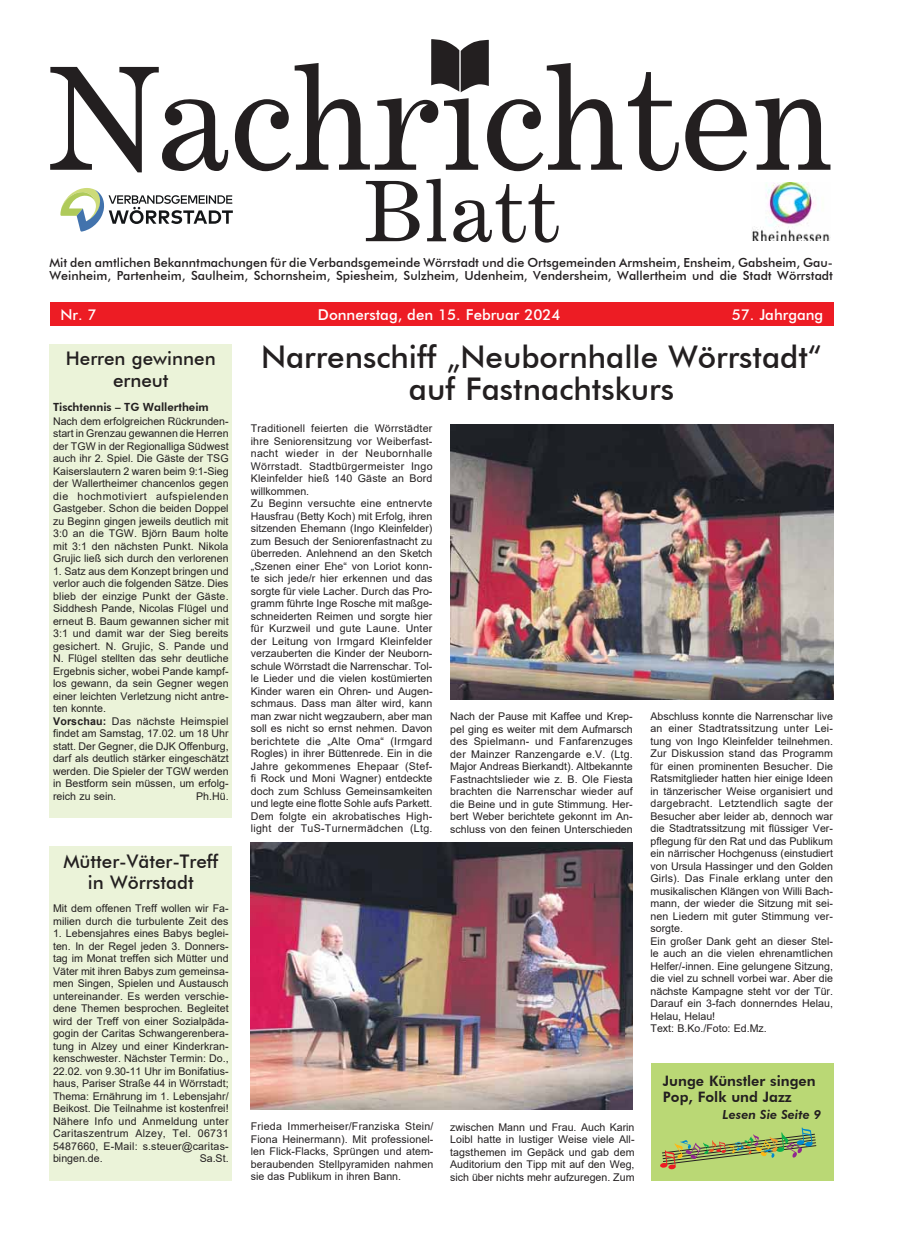
<style>
.page{position:relative;width:904px;height:1241px;background:#fff}
.page>*{position:absolute;margin:0;border:0;box-sizing:border-box;transform-origin:0 0}
.t1{font:500 31.25px/32.5px "Futura BT";color:#231f20;text-align:center}
.t2{font:500 18.75px/21.2px "Futura BT";color:#231f20;text-align:center}
.t3{font:500 15px "Futura BT";color:#fff}
.t4{font:800 14.38px/15.6px "Futura BT";color:#231f20}
.t5{font:500 12.5px/12.5px "Futura BT";color:#231f20}
.t6{font:italic 800 12.5px "Futura BT";color:#231f20}
.t7{font:800 11.25px "Futura BT";color:#231f20}
.t8{font:10.62px/12.5px "Arial";color:#231f20;text-align:justify}
.s1{font-weight:700}
</style>
<div class="page">
<div style="left:50px;top:302px;width:783px;height:24px;background:#ed1c24"></div>
<svg style="left:50px;top:67px;width:178px;height:105px"></svg>
<svg style="left:628px;top:72px;width:51px;height:99px"></svg>
<svg style="left:685px;top:99px;width:62px;height:72px"></svg>
<svg style="left:755px;top:98px;width:75px;height:72px"></svg>
<svg style="left:235px;top:39px;width:387px;height:132px"></svg>
<svg style="left:453px;top:184px;width:105px;height:58px"></svg>
<svg style="left:366px;top:181px;width:53px;height:60px"></svg>
<svg style="left:426px;top:178px;width:20px;height:63px"></svg>
<img style="left:751px;top:183px;width:79px;height:58px">
<svg style="left:60px;top:188px;width:173px;height:43px"></svg>
<img style="left:450px;top:424px;width:383px;height:275px">
<img style="left:251px;top:842px;width:381px;height:267px">
<div style="left:650px;top:1063px;width:183px;height:117px;background:#bad875"></div>
<div style="left:49px;top:344px;width:183px;height:473px;background:#ebf3d9"></div>
<div style="left:49px;top:846px;width:183px;height:334px;background:#ebf3d9"></div>
<img style="left:660px;top:1127px;width:156px;height:42px">
<p class="t5" style="left:49px;top:256px;width:785px">Mit den amtlichen Bekanntmachungen für die Verbandsgemeinde Wörrstadt und die Ortsgemeinden Armsheim, Ensheim, Gabsheim, Gau-<br>Weinheim, Partenheim, Saulheim, Schornsheim, Spiesheim, Sulzheim, Udenheim, Vendersheim, Wallertheim und die Stadt Wörrstadt</p>
<h3 class="t3" style="left:60px;top:305px;width:38px">Nr. 7</h3>
<h3 class="t3" style="left:318px;top:305px;width:244px">Donnerstag, den 15. Februar 2024</h3>
<h3 class="t3" style="left:731px;top:305px;width:93px">57. Jahrgang</h3>
<h2 class="t2" style="left:66px;top:348px;width:151px">Herren gewinnen erneut</h2>
<p class="t7" style="left:53px;top:400px;width:157px">Tischtennis – TG Wallertheim</p>
<p class="t8" style="left:53px;top:414px;width:177px">Nach dem erfolgreichen Rückrunden&shy;start in Grenzau gewannen die Herren der TGW in der Regionalliga Südwest auch ihr 2. Spiel. Die Gäste der TSG Kaiserslautern 2 waren beim 9:1-Sieg der Wallertheimer chancenlos gegen die hochmotiviert aufspielenden Gastgeber. Schon die beiden Doppel zu Beginn gingen jeweils deutlich mit 3:0 an die TGW. Björn Baum holte mit 3:1 den nächsten Punkt. Nikola Grujic ließ sich durch den verlorenen</p>
<p class="t8" style="left:53px;top:564px;width:177px;text-align:left">1. Satz aus dem Konzept bringen und verlor auch die folgenden Sätze. Dies blieb der einzige Punkt der Gäste.<br>Siddhesh Pande, Nicolas Flügel und erneut B. Baum gewannen sicher mit 3:1 und damit war der Sieg bereits gesichert. N. Grujic, S. Pande und N. Flügel stellten das sehr deutliche Ergebnis sicher, wobei Pande kampf&shy;los gewann, da sein Gegner wegen einer leichten Verletzung nicht antre&shy;ten konnte.<br><span class="s1">Vorschau:</span> Das nächste Heimspiel findet am Samstag, 17.02. um 18 Uhr statt. Der Gegner, die DJK Offenburg, darf als deutlich stärker eingeschätzt werden. Die Spieler der TGW werden in Bestform sein müssen, um erfolg&shy;reich zu sein.</p>
<p class="t8" style="left:196px;top:789px;width:34px">Ph.Hü.</p>
<h2 class="t2" style="left:63px;top:850px;width:156px">Mütter-Väter-Treff in Wörrstadt</h2>
<p class="t8" style="left:53px;top:902px;width:177px">Mit dem offenen Treff wollen wir Fa&shy;milien durch die turbulente Zeit des</p>
<p class="t8" style="left:53px;top:927px;width:177px">1. Lebensjahres eines Babys beglei&shy;ten. In der Regel jeden 3. Donners&shy;tag im Monat treffen sich Mütter und Väter mit ihren Babys zum gemeinsa&shy;men Singen, Spielen und Austausch untereinander. Es werden verschie&shy;dene Themen besprochen. Begleitet wird der Treff von einer Sozialpäda&shy;gogin der Caritas Schwangerenbera&shy;tung in Alzey und einer Kinderkran&shy;kenschwester. Nächster Termin: Do., 22.02. von 9.30-11 Uhr im Bonifatius&shy;haus, Pariser Straße 44 in Wörrstadt; Thema: Ernährung im 1. Lebensjahr/ Beikost. Die Teilnahme ist kostenfrei!<br>Nähere Info und Anmeldung unter Caritaszentrum Alzey, Tel. 06731<br>5487660, E-Mail: s.steuer@caritas&shy;bingen.de.</p>
<p class="t8" style="left:200px;top:1152px;width:30px">Sa.St.</p>
<h1 class="t1" style="left:261px;top:340px;width:562px">Narrenschiff „Neubornhalle Wörrstadt“ auf Fastnachtskurs</h1>
<p class="t8" style="left:251px;top:422px;width:183px;text-align:left">Traditionell feierten die Wörrstädter ihre Seniorensitzung vor Weiberfast&shy;nacht wieder in der Neubornhalle Wörrstadt. Stadtbürgermeister Ingo Kleinfelder hieß 140 Gäste an Bord willkommen.<br>Zu Beginn versuchte eine entnervte Hausfrau (Betty Koch) mit Erfolg, ihren sitzenden Ehemann (Ingo Kleinfelder) zum Besuch der Seniorenfastnacht zu überreden. Anlehnend an den Sketch „Szenen einer Ehe“ von Loriot konn&shy;te sich jede/r hier erkennen und das sorgte für viele Lacher. Durch das Pro&shy;gramm führte Inge Rosche mit maßge&shy;schneiderten Reimen und sorgte hier für Kurzweil und gute Laune. Unter der Leitung von Irmgard Kleinfelder verzauberten die Kinder der Neuborn&shy;schule Wörrstadt die Narrenschar. Tol&shy;le Lieder und die vielen kostümierten Kinder waren ein Ohren- und Augen&shy;schmaus. Dass man älter wird, kann man zwar nicht wegzaubern, aber man soll es nicht so ernst nehmen. Davon berichtete die „Alte Oma“ (Irmgard Rogles) in ihrer Büttenrede. Ein in die Jahre gekommenes Ehepaar (Stef&shy;fi Rock und Moni Wagner) entdeckte doch zum Schluss Gemeinsamkeiten und legte eine flotte Sohle aufs Parkett.<br>Dem folgte ein akrobatisches High&shy;light der TuS-Turnermädchen (Ltg.</p>
<p class="t8" style="left:650px;top:709px;width:184px;text-align:left">Abschluss konnte die Narrenschar live an einer Stadtratssitzung unter Lei&shy;tung von Ingo Kleinfelder teilnehmen.<br>Zur Diskussion stand das Programm für einen prominenten Besucher. Die Ratsmitglieder hatten hier einige Ideen in tänzerischer Weise organisiert und dargebracht. Letztendlich sagte der Besucher aber leider ab, dennoch war die Stadtratssitzung mit flüssiger Ver&shy;pflegung für den Rat und das Publikum ein närrischer Hochgenuss (einstudiert von Ursula Hassinger und den Golden Girls). Das Finale erklang unter den musikalischen Klängen von Willi Bach&shy;mann, der wieder die Sitzung mit sei&shy;nen Liedern mit guter Stimmung ver&shy;sorgte.<br>Ein großer Dank geht an dieser Stel&shy;le auch an die vielen ehrenamtlichen Helfer/-innen. Eine gelungene Sitzung, die viel zu schnell vorbei war. Aber die nächste Kampagne steht vor der Tür.<br>Darauf ein 3-fach donnerndes Helau, Helau, Helau!<br>Text: B.Ko./Foto: Ed.Mz.</p>
<p class="t8" style="left:450px;top:710px;width:184px">Nach der Pause mit Kaffee und Krep&shy;pel ging es weiter mit dem Aufmarsch des Spielmann- und Fanfarenzuges der Mainzer Ranzengarde e.V. (Ltg.<br>Major Andreas Bierkandt). Altbekannte Fastnachtslieder wie z. B. Ole Fiesta brachten die Narrenschar wieder auf die Beine und in gute Stimmung. Her&shy;bert Weber berichtete gekonnt im An&shy;schluss von den feinen Unterschieden</p>
<p class="t8" style="left:251px;top:1119px;width:184px">Frieda Immerheiser/Franziska Stein/ Fiona Heinermann). Mit professionel&shy;len Flick-Flacks, Sprüngen und atem&shy;beraubenden Stellpyramiden nahmen sie das Publikum in ihren Bann.</p>
<p class="t8" style="left:450px;top:1120px;width:186px">zwischen Mann und Frau. Auch Karin Loibl hatte in lustiger Weise viele All&shy;tagsthemen im Gepäck und gab dem Auditorium den Tipp mit auf den Weg, sich über nichts mehr aufzuregen. Zum</p>
<h3 class="t4" style="left:663px;top:1072px;width:154px">Junge Künstler singen<br>Pop, Folk und Jazz</h3>
<p class="t6" style="left:722px;top:1106px;width:100px">Lesen Sie Seite 9</p>
</div>
